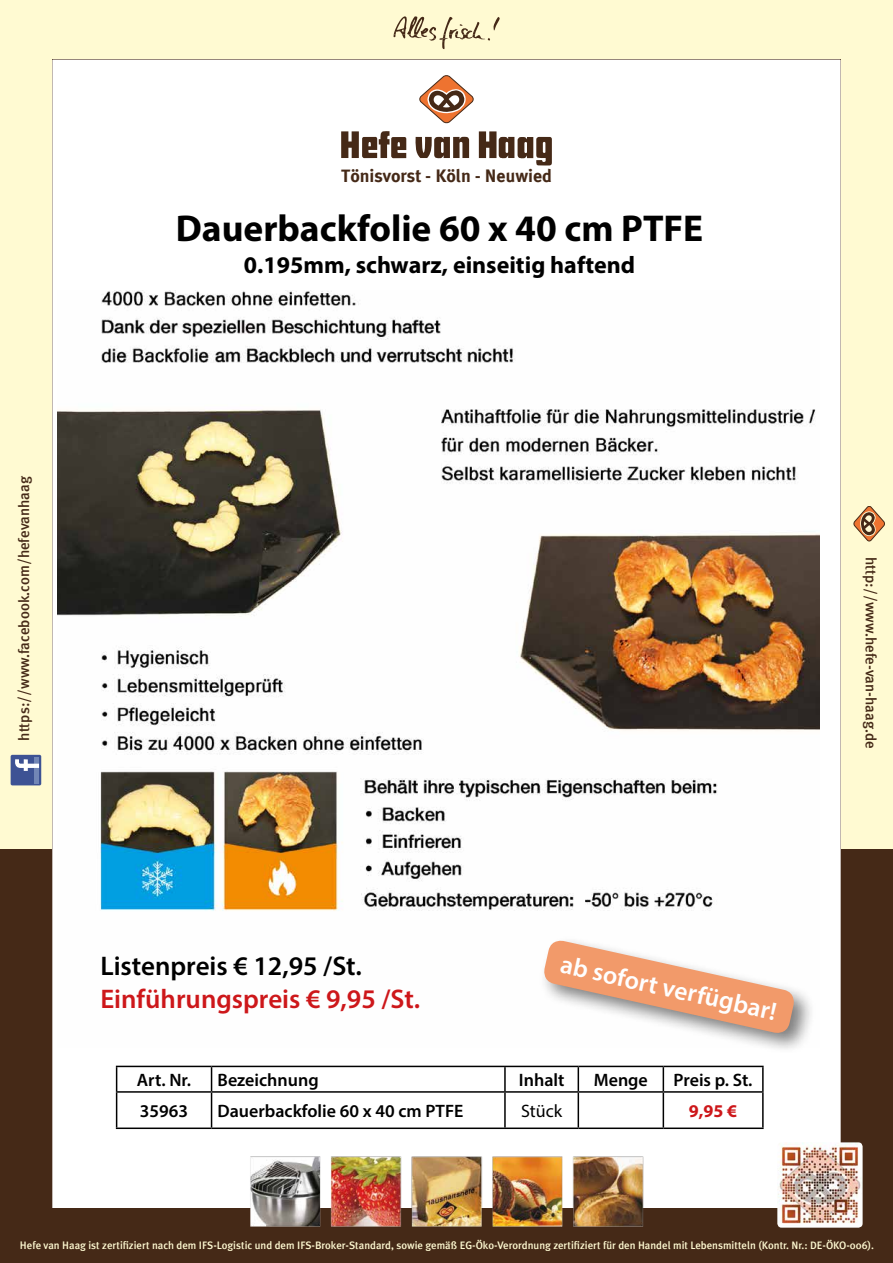
<style>
.page{position:relative;width:893px;height:1263px;background:#fff}
.page>*{position:absolute;margin:0;border:0;box-sizing:border-box;transform-origin:0 0}
.t1{font:700 37.5px "Myriad Pro";color:#000}
.t2{font:600 27px "Myriad Pro";color:#cd171a}
.t3{font:600 27px "Myriad Pro";color:#000}
.t4{font:600 25.5px "Myriad Pro";color:#fff}
.t5{font:700 24px "Myriad Pro";color:#000}
.t6{font:600 18px "Myriad Pro";color:#000}
.t7{font:700 18px "Meta Plus";color:#452917}
.t8{font:18px "Myriad Pro";color:#000}
.t9{font:700 18px "Myriad Pro";color:#cd171a}
.t10{font:500 15px "Meta Plus";color:#452917}
.t11{font:500 10.8px "Meta Plus";color:#fffad2}
</style>
<div class="page">
<svg style="left:341px;top:131px;width:65px;height:27px"></svg>
<svg style="left:415px;top:136px;width:54px;height:23px"></svg>
<svg style="left:479px;top:131px;width:73px;height:35px"></svg>
<svg style="left:419px;top:75px;width:55px;height:48px"></svg>
<div style="left:0;top:0;width:893px;height:59px;background:#fffad2"></div>
<div style="left:0;top:0;width:51px;height:849px;background:#fffad2"></div>
<div style="left:841px;top:0;width:52px;height:849px;background:#fffad2"></div>
<div style="left:0;top:849px;width:51px;height:414px;background:#452917"></div>
<div style="left:841px;top:849px;width:52px;height:414px;background:#452917"></div>
<div style="left:0;top:1209px;width:893px;height:54px;background:#452917"></div>
<svg style="left:394px;top:16px;width:106px;height:33px"></svg>
<img style="left:243px;top:1156px;width:407px;height:71px">
<div style="left:11px;top:755px;width:30px;height:30px;background:#3d5294;border-radius:2px"></div>
<hr style="left:35px;top:757px;width:4px;height:26px;background:#7286b6">
<svg style="left:15px;top:759px;width:24px;height:12px"></svg>
<svg style="left:854px;top:506px;width:31px;height:35px"></svg>
<img style="left:777px;top:1142px;width:86px;height:86px">
<img style="left:57px;top:290px;width:763px;height:621px">
<hr style="left:116px;top:1066px;width:96px;height:1px;background:#000">
<svg style="left:116px;top:1067px;width:1px;height:24px"></svg>
<hr style="left:212px;top:1066px;width:293px;height:1px;background:#000">
<svg style="left:211px;top:1067px;width:1px;height:24px"></svg>
<hr style="left:505px;top:1066px;width:73px;height:1px;background:#000">
<hr style="left:504px;top:1067px;width:2px;height:24px;background:#000">
<hr style="left:578px;top:1066px;width:85px;height:1px;background:#000">
<svg style="left:578px;top:1067px;width:1px;height:24px"></svg>
<hr style="left:663px;top:1066px;width:101px;height:1px;background:#000">
<svg style="left:663px;top:1067px;width:1px;height:24px"></svg>
<hr style="left:762px;top:1067px;width:2px;height:24px;background:#000">
<hr style="left:116px;top:1091px;width:96px;height:2px;background:#000">
<hr style="left:116px;top:1093px;width:1px;height:34px;background:#000">
<hr style="left:212px;top:1091px;width:293px;height:2px;background:#000">
<hr style="left:211px;top:1093px;width:1px;height:34px;background:#000">
<hr style="left:505px;top:1091px;width:73px;height:2px;background:#000">
<hr style="left:504px;top:1093px;width:2px;height:34px;background:#000">
<hr style="left:578px;top:1091px;width:85px;height:2px;background:#000">
<hr style="left:578px;top:1093px;width:1px;height:34px;background:#000">
<hr style="left:663px;top:1091px;width:101px;height:2px;background:#000">
<hr style="left:663px;top:1093px;width:1px;height:34px;background:#000">
<hr style="left:762px;top:1093px;width:2px;height:34px;background:#000">
<hr style="left:116px;top:1127px;width:96px;height:2px;background:#000">
<hr style="left:212px;top:1127px;width:293px;height:2px;background:#000">
<hr style="left:505px;top:1127px;width:73px;height:2px;background:#000">
<hr style="left:578px;top:1127px;width:85px;height:2px;background:#000">
<hr style="left:663px;top:1127px;width:101px;height:2px;background:#000">
<div style="left:539px;top:936px;width:277px;height:119px;background:#000;opacity:.7"></div>
<svg style="left:542px;top:938px;width:254px;height:97px"></svg>
<h3 class="t7" style="left:341px;top:165px;width:212px">Tönisvorst - Köln - Neuwied</h3>
<h3 class="t10" style="left:15px;top:741px;width:266px;rotate:-90deg">https://www.facebook.com/hefevanhaag</h3>
<h1 class="t1" style="left:176px;top:204px;width:529px">Dauerbackfolie 60 x 40 cm PTFE</h1>
<h3 class="t5" style="left:244px;top:249px;width:393px">0.195mm, schwarz, einseitig haftend</h3>
<h2 class="t3" style="left:100px;top:949px;width:263px">Listenpreis € 12,95 /St.</h2>
<h2 class="t2" style="left:100px;top:981px;width:321px">Einführungspreis € 9,95 /St.</h2>
<h3 class="t4" style="left:565px;top:947px;width:222px;rotate:13deg">ab sofort verfügbar!</h3>
<h3 class="t6" style="left:137px;top:1068px;width:56px">Art. Nr.</h3>
<h3 class="t6" style="left:218px;top:1068px;width:103px">Bezeichnung</h3>
<h3 class="t6" style="left:519px;top:1068px;width:47px">Inhalt</h3>
<h3 class="t6" style="left:594px;top:1068px;width:56px">Menge</h3>
<h3 class="t6" style="left:674px;top:1068px;width:80px">Preis p. St.</h3>
<h3 class="t6" style="left:140px;top:1099px;width:50px">35963</h3>
<h3 class="t6" style="left:218px;top:1099px;width:247px">Dauerbackfolie 60 x 40 cm PTFE</h3>
<h3 class="t8" style="left:521px;top:1100px;width:43px">Stück</h3>
<h3 class="t9" style="left:689px;top:1099px;width:50px">9,95 €</h3>
<h3 class="t10" style="left:880px;top:557px;width:193px;rotate:90deg">http://www.hefe-van-haag.de</h3>
<p class="t11" style="left:20px;top:1239px;width:856px">Hefe van Haag ist zertifiziert nach dem IFS-Logistic und dem IFS-Broker-Standard, sowie gemäß EG-Öko-Verordnung zertifiziert für den Handel mit Lebensmitteln (Kontr. Nr.: DE-ÖKO-006).</p>
</div>
